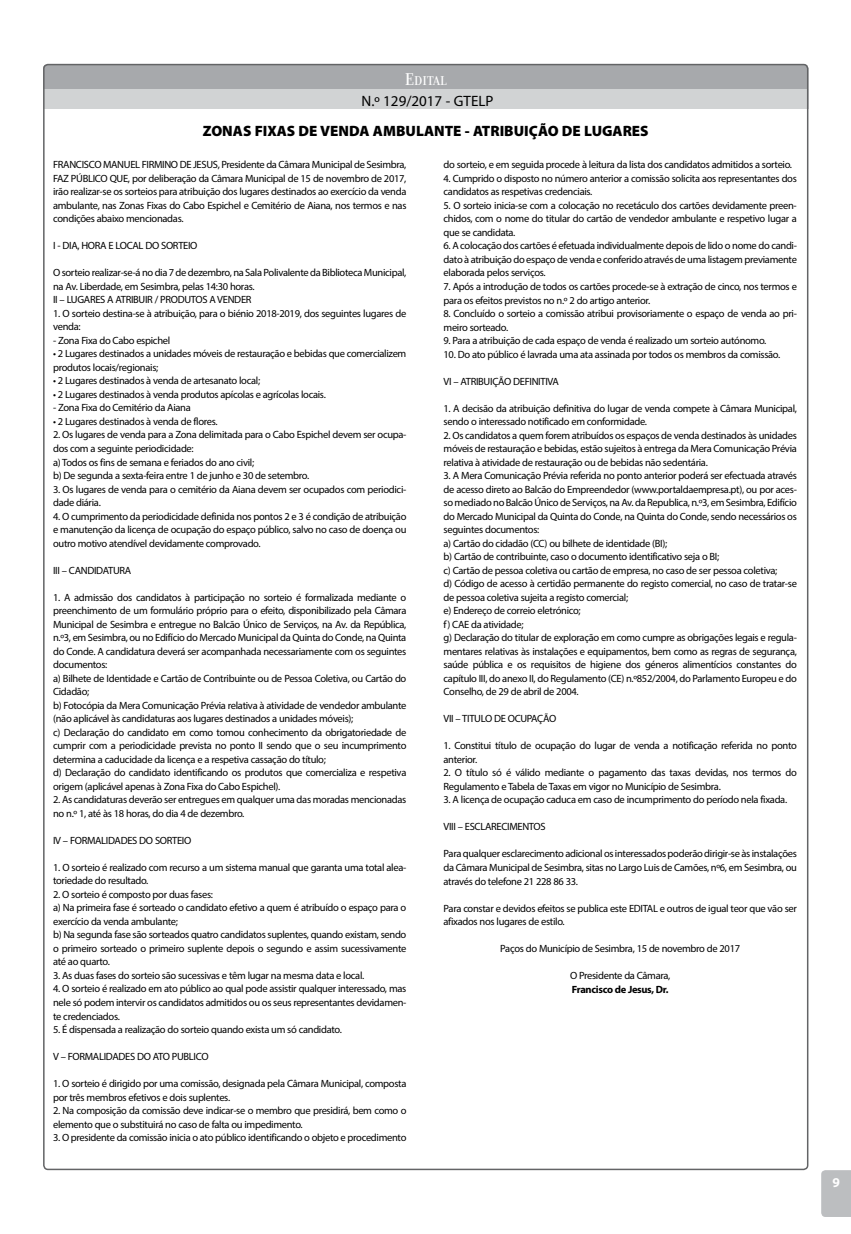
<style>
.page{position:relative;width:851px;height:1234px;background:#fff}
.page>*{position:absolute;margin:0;border:0;box-sizing:border-box;transform-origin:0 0}
.t1{font:900 15px "Myriad Pro";color:#000}
.t2{font:15px "Myriad Pro";color:#000}
.t3{font:500 13.5px "Donatora";color:#fff}
.t4{font:700 13.5px "Myriad Pro";color:#fff}
.t5{font:10.5px/13.5px "Myriad Pro";letter-spacing:-.03em;color:#000}
.t6{font:700 10.5px "Myriad Pro";letter-spacing:-.03em;color:#000}
.s1{font-size:18px}
</style>
<div class="page">
<svg style="left:821px;top:1170px;width:29px;height:46px"></svg>
<div style="left:43px;top:64px;width:765px;height:45px;background:#a7a9ac;border-radius:4px"></div>
<div style="left:43px;top:89px;width:765px;height:20px;background:#d1d3d4"></div>
<p class="t3" style="left:405px;top:73px;width:43px"><span class="s1">E</span>dital</p>
<h1 class="t2" style="left:361px;top:91px;width:133px">N.º 129/2017 - GTELP</h1>
<h1 class="t1" style="left:203px;top:121px;width:447px">ZONAS FIXAS DE VENDA AMBULANTE - ATRIBUIÇÃO DE LUGARES</h1>
<p class="t5" style="left:53px;top:158px;width:355px;text-align:justify">FRANCISCO MANUEL FIRMINO DE JESUS, Presidente da Câmara Municipal de Sesimbra, FAZ PÚBLICO QUE, por deliberação da Câmara Municipal de 15 de novembro de 2017, irão realizar-se os sorteios para atribuição dos lugares destinados ao exercício da venda ambulante, nas Zonas Fixas do Cabo Espichel e Cemitério de Aiana, nos termos e nas condições abaixo mencionadas.</p>
<p class="t5" style="left:53px;top:239px;width:146px">I - DIA, HORA E LOCAL DO SORTEIO</p>
<p class="t5" style="left:53px;top:266px;width:355px">O sorteio realizar-se-á no dia 7 de dezembro, na Sala Polivalente da Biblioteca Municipal, na Av. Liberdade, em Sesimbra, pelas 14:30 horas.<br>II – LUGARES A ATRIBUIR / PRODUTOS A VENDER</p>
<p class="t5" style="left:53px;top:306px;width:355px">1. O sorteio destina-se à atribuição, para o biénio 2018-2019, dos seguintes lugares de venda:</p>
<p class="t5" style="left:53px;top:333px;width:119px">- Zona Fixa do Cabo espichel</p>
<p class="t5" style="left:53px;top:347px;width:355px">• 2 Lugares destinados a unidades móveis de restauração e bebidas que comercializem produtos locais/regionais;</p>
<p class="t5" style="left:53px;top:374px;width:209px">• 2 Lugares destinados à venda de artesanato local;</p>
<p class="t5" style="left:53px;top:387px;width:274px">• 2 Lugares destinados à venda produtos apícolas e agrícolas locais.</p>
<p class="t5" style="left:53px;top:401px;width:139px">- Zona Fixa do Cemitério da Aiana</p>
<p class="t5" style="left:53px;top:414px;width:166px">• 2 Lugares destinados à venda de flores.</p>
<p class="t5" style="left:53px;top:428px;width:355px">2. Os lugares de venda para a Zona delimitada para o Cabo Espichel devem ser ocupa&shy;dos com a seguinte periodicidade:<br>a) Todos os fins de semana e feriados do ano civil;<br>b) De segunda a sexta-feira entre 1 de junho e 30 de setembro.</p>
<p class="t5" style="left:53px;top:482px;width:355px">3. Os lugares de venda para o cemitério da Aiana devem ser ocupados com periodici&shy;dade diária.</p>
<p class="t5" style="left:53px;top:509px;width:355px;text-align:justify">4. O cumprimento da periodicidade definida nos pontos 2 e 3 é condição de atribuição e manutenção da licença de ocupação do espaço público, salvo no caso de doença ou outro motivo atendível devidamente comprovado.</p>
<p class="t5" style="left:53px;top:563px;width:80px">III – CANDIDATURA</p>
<p class="t5" style="left:53px;top:590px;width:355px">1. A admissão dos candidatos à participação no sorteio é formalizada mediante o preenchimento de um formulário próprio para o efeito, disponibilizado pela Câmara Municipal de Sesimbra e entregue no Balcão Único de Serviços, na Av. da República, n.º3, em Sesimbra, ou no Edifício do Mercado Municipal da Quinta do Conde, na Quinta do Conde. A candidatura deverá ser acompanhada necessariamente com os seguintes documentos:<br>a) Bilhete de Identidade e Cartão de Contribuinte ou de Pessoa Coletiva, ou Cartão do Cidadão;<br>b) Fotocópia da Mera Comunicação Prévia relativa à atividade de vendedor ambulante (não aplicável às candidaturas aos lugares destinados a unidades móveis);<br>c) Declaração do candidato em como tomou conhecimento da obrigatoriedade de cumprir com a periodicidade prevista no ponto II sendo que o seu incumprimento determina a caducidade da licença e a respetiva cassação do título;<br>d) Declaração do candidato identificando os produtos que comercializa e respetiva origem (aplicável apenas à Zona Fixa do Cabo Espichel).</p>
<p class="t5" style="left:53px;top:792px;width:355px">2. As candidaturas deverão ser entregues em qualquer uma das moradas mencionadas no n.º 1, até às 18 horas, do dia 4 de dezembro.</p>
<p class="t5" style="left:53px;top:833px;width:140px">IV – FORMALIDADES DO SORTEIO</p>
<p class="t5" style="left:53px;top:860px;width:355px">1. O sorteio é realizado com recurso a um sistema manual que garanta uma total alea&shy;toriedade do resultado.</p>
<p class="t5" style="left:53px;top:887px;width:355px">2. O sorteio é composto por duas fases:<br>a) Na primeira fase é sorteado o candidato efetivo a quem é atribuído o espaço para o exercício da venda ambulante;<br>b) Na segunda fase são sorteados quatro candidatos suplentes, quando existam, sendo o primeiro sorteado o primeiro suplente depois o segundo e assim sucessivamente até ao quarto.</p>
<p class="t5" style="left:53px;top:968px;width:312px">3. As duas fases do sorteio são sucessivas e têm lugar na mesma data e local.</p>
<p class="t5" style="left:53px;top:981px;width:355px;text-align:justify">4. O sorteio é realizado em ato público ao qual pode assistir qualquer interessado, mas nele só podem intervir os candidatos admitidos ou os seus representantes devidamen&shy;te credenciados.</p>
<p class="t5" style="left:53px;top:1022px;width:290px">5. É dispensada a realização do sorteio quando exista um só candidato.</p>
<p class="t5" style="left:53px;top:1049px;width:157px">V – FORMALIDADES DO ATO PUBLICO</p>
<p class="t5" style="left:53px;top:1076px;width:355px">1. O sorteio é dirigido por uma comissão, designada pela Câmara Municipal, composta por três membros efetivos e dois suplentes.</p>
<p class="t5" style="left:53px;top:1103px;width:355px">2. Na composição da comissão deve indicar-se o membro que presidirá, bem como o elemento que o substituirá no caso de falta ou impedimento.</p>
<p class="t5" style="left:53px;top:1130px;width:355px">3. O presidente da comissão inicia o ato público identificando o objeto e procedimento</p>
<p class="t5" style="left:443px;top:158px;width:350px">do sorteio, e em seguida procede à leitura da lista dos candidatos admitidos a sorteio.</p>
<p class="t5" style="left:443px;top:171px;width:355px">4. Cumprido o disposto no número anterior a comissão solicita aos representantes dos candidatos as respetivas credenciais.</p>
<p class="t5" style="left:443px;top:198px;width:355px;text-align:justify">5. O sorteio inicia-se com a colocação no recetáculo dos cartões devidamente preen&shy;chidos, com o nome do titular do cartão de vendedor ambulante e respetivo lugar a que se candidata.</p>
<p class="t5" style="left:443px;top:239px;width:355px;text-align:justify">6. A colocação dos cartões é efetuada individualmente depois de lido o nome do candi&shy;dato à atribuição do espaço de venda e conferido através de uma listagem previamente elaborada pelos serviços.</p>
<p class="t5" style="left:443px;top:279px;width:355px">7. Após a introdução de todos os cartões procede-se à extração de cinco, nos termos e para os efeitos previstos no n.º 2 do artigo anterior.</p>
<p class="t5" style="left:443px;top:306px;width:355px">8. Concluído o sorteio a comissão atribui provisoriamente o espaço de venda ao pri&shy;meiro sorteado.</p>
<p class="t5" style="left:443px;top:333px;width:324px">9. Para a atribuição de cada espaço de venda é realizado um sorteio autónomo.</p>
<p class="t5" style="left:443px;top:347px;width:338px">10. Do ato público é lavrada uma ata assinada por todos os membros da comissão.</p>
<p class="t5" style="left:443px;top:374px;width:117px">VI – ATRIBUIÇÃO DEFINITIVA</p>
<p class="t5" style="left:443px;top:401px;width:355px">1. A decisão da atribuição definitiva do lugar de venda compete à Câmara Municipal, sendo o interessado notificado em conformidade.</p>
<p class="t5" style="left:443px;top:428px;width:355px;text-align:justify">2. Os candidatos a quem forem atribuídos os espaços de venda destinados às unidades móveis de restauração e bebidas, estão sujeitos à entrega da Mera Comunicação Prévia relativa à atividade de restauração ou de bebidas não sedentária.</p>
<p class="t5" style="left:443px;top:468px;width:355px">3. A Mera Comunicação Prévia referida no ponto anterior poderá ser efectuada através de acesso direto ao Balcão do Empreendedor (www.portaldaempresa.pt), ou por aces&shy;so mediado no Balcão Único de Serviços, na Av. da Republica, n.º3, em Sesimbra, Edifício do Mercado Municipal da Quinta do Conde, na Quinta do Conde, sendo necessários os seguintes documentos:<br>a) Cartão do cidadão (CC) ou bilhete de identidade (BI);<br>b) Cartão de contribuinte, caso o documento identificativo seja o BI;<br>c) Cartão de pessoa coletiva ou cartão de empresa, no caso de ser pessoa coletiva;<br>d) Código de acesso à certidão permanente do registo comercial, no caso de tratar-se de pessoa coletiva sujeita a registo comercial;<br>e) Endereço de correio eletrónico;<br>f) CAE da atividade;<br>g) Declaração do titular de exploração em como cumpre as obrigações legais e regula&shy;mentares relativas às instalações e equipamentos, bem como as regras de segurança, saúde pública e os requisitos de higiene dos géneros alimentícios constantes do capítulo III, do anexo II, do Regulamento (CE) n.º852/2004, do Parlamento Europeu e do Conselho, de 29 de abril de 2004.</p>
<p class="t5" style="left:443px;top:711px;width:114px">VII – TITULO DE OCUPAÇÃO</p>
<p class="t5" style="left:443px;top:738px;width:355px">1. Constitui título de ocupação do lugar de venda a notificação referida no ponto anterior.</p>
<p class="t5" style="left:443px;top:765px;width:355px">2. O título só é válido mediante o pagamento das taxas devidas, nos termos do<br>Regulamento e Tabela de Taxas em vigor no Município de Sesimbra.</p>
<p class="t5" style="left:443px;top:792px;width:345px">3. A licença de ocupação caduca em caso de incumprimento do período nela fixada.</p>
<p class="t5" style="left:443px;top:819px;width:104px">VIII – ESCLARECIMENTOS</p>
<p class="t5" style="left:443px;top:846px;width:355px;text-align:justify">Para qualquer esclarecimento adicional os interessados poderão dirigir-se às instalações da Câmara Municipal de Sesimbra, sitas no Largo Luis de Camões, nº6, em Sesimbra, ou através do telefone 21 228 86 33.</p>
<p class="t5" style="left:443px;top:900px;width:355px">Para constar e devidos efeitos se publica este EDITAL e outros de igual teor que vão ser afixados nos lugares de estilo.</p>
<p class="t5" style="left:500px;top:941px;width:241px">Paços do Município de Sesimbra, 15 de novembro de 2017</p>
<p class="t5" style="left:570px;top:968px;width:102px">O Presidente da Câmara,</p>
<p class="t6" style="left:571px;top:981px;width:98px">Francisco de Jesus, Dr.</p>
<p class="t4" style="left:832px;top:1173px;width:9px">9</p>
</div>
